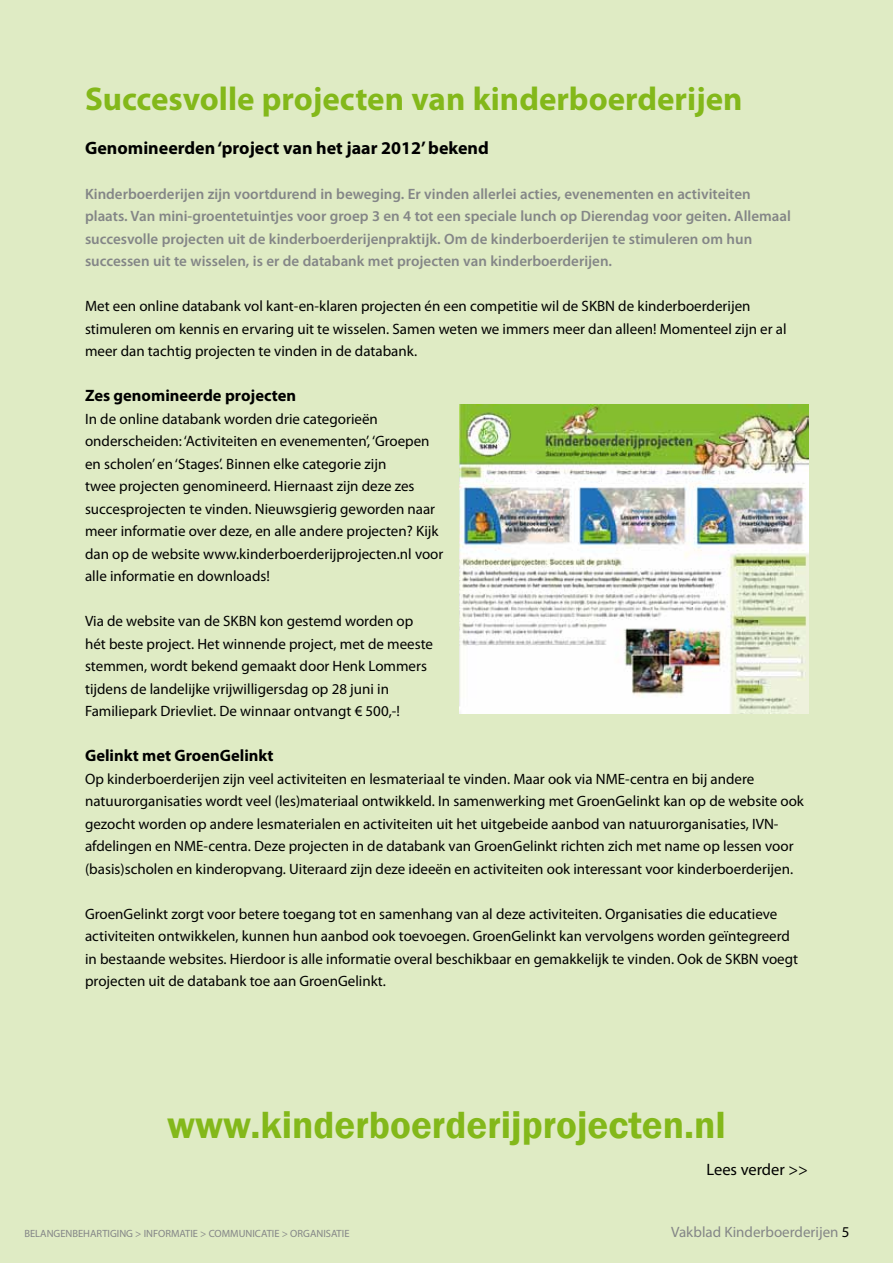
<style>
.page{position:relative;width:893px;height:1263px;background:#dfebc4}
.page>*{position:absolute;margin:0;border:0;box-sizing:border-box;transform-origin:0 0}
.t1{font:600 39px "Franklin Gothic";color:#83b81a}
.t2{font:700 33px "Myriad Pro";color:#83b81a}
.t3{font:700 18px "Myriad Pro";color:#000}
.t4{font:700 16.5px "Myriad Pro";color:#000}
.t5{font:16.5px "Myriad Pro";color:#000}
.t6{font:15px/22.5px "Myriad Pro";color:#000}
.t7{font:600 15px/22.5px "Myriad Pro";color:#848687}
.t8{font:15px "Myriad Pro";color:#848687}
.t9{font:10.5px "Myriad Pro";color:#848687}
.s1{color:#000}
</style>
<div class="page">
<img style="left:459px;top:404px;width:349px;height:310px">
<h2 class="t2" style="left:85px;top:77px;width:659px">Succesvolle projecten van kinderboerderijen</h2>
<p class="t3" style="left:85px;top:136px;width:405px">Genomineerden ‘project van het jaar 2012’ bekend</p>
<p class="t7" style="left:85px;top:182px;width:707px">Kinderboerderijen zijn voortdurend in beweging. Er vinden allerlei acties, evenementen en activiteiten plaats. Van mini-groentetuintjes voor groep 3 en 4 tot een speciale lunch op Dierendag voor geiten. Allemaal succesvolle projecten uit de kinderboerderijenpraktijk. Om de kinderboerderijen te stimuleren om hun successen uit te wisselen, is er de databank met projecten van kinderboerderijen.</p>
<p class="t6" style="left:85px;top:295px;width:703px">Met een online databank vol kant-en-klaren projecten én een competitie wil de SKBN de kinderboerderijen stimuleren om kennis en ervaring uit te wisselen. Samen weten we immers meer dan alleen! Momenteel zijn er al meer dan tachtig projecten te vinden in de databank.</p>
<p class="t4" style="left:85px;top:385px;width:213px">Zes genomineerde projecten</p>
<p class="t6" style="left:85px;top:407px;width:360px">In de online databank worden drie categorieën onderscheiden: ‘Activiteiten en evenementen’, ‘Groepen en scholen’ en ‘Stages’. Binnen elke categorie zijn<br>twee projecten genomineerd. Hiernaast zijn deze zes succesprojecten te vinden. Nieuwsgierig geworden naar meer informatie over deze, en alle andere projecten? Kijk dan op de website www.kinderboerderijprojecten.nl voor alle informatie en downloads!</p>
<p class="t6" style="left:85px;top:610px;width:349px">Via de website van de SKBN kon gestemd worden op hét beste project. Het winnende project, met de meeste stemmen, wordt bekend gemaakt door Henk Lommers tijdens de landelijke vrijwilligersdag op 28 juni in Familiepark Drievliet. De winnaar ontvangt € 500,-!</p>
<p class="t4" style="left:85px;top:745px;width:190px">Gelinkt met GroenGelinkt</p>
<p class="t6" style="left:85px;top:767px;width:720px">Op kinderboerderijen zijn veel activiteiten en lesmateriaal te vinden. Maar ook via NME-centra en bij andere natuurorganisaties wordt veel (les)materiaal ontwikkeld. In samenwerking met GroenGelinkt kan op de website ook gezocht worden op andere lesmaterialen en activiteiten uit het uitgebeide aanbod van natuurorganisaties, IVN&shy;afdelingen en NME-centra. Deze projecten in de databank van GroenGelinkt richten zich met name op lessen voor (basis)scholen en kinderopvang. Uiteraard zijn deze ideeën en activiteiten ook interessant voor kinderboerderijen.</p>
<p class="t6" style="left:85px;top:902px;width:715px">GroenGelinkt zorgt voor betere toegang tot en samenhang van al deze activiteiten. Organisaties die educatieve activiteiten ontwikkelen, kunnen hun aanbod ook toevoegen. GroenGelinkt kan vervolgens worden geïntegreerd in bestaande websites. Hierdoor is alle informatie overal beschikbaar en gemakkelijk te vinden. Ook de SKBN voegt projecten uit de databank toe aan GroenGelinkt.</p>
<h1 class="t1" style="left:167px;top:1101px;width:560px">www.kinderboerderijprojecten.nl</h1>
<p class="t5" style="left:707px;top:1160px;width:103px">Lees verder &gt;&gt;</p>
<p class="t9" style="left:24px;top:1227px;width:327px">BELANGENBEHARTIGING &gt; INFORMATIE &gt; COMMUNICATIE &gt; ORGANISATIE</p>
<p class="t8" style="left:671px;top:1222px;width:180px">Vakblad Kinderboerderijen <span class="s1">5</span></p>
</div>
